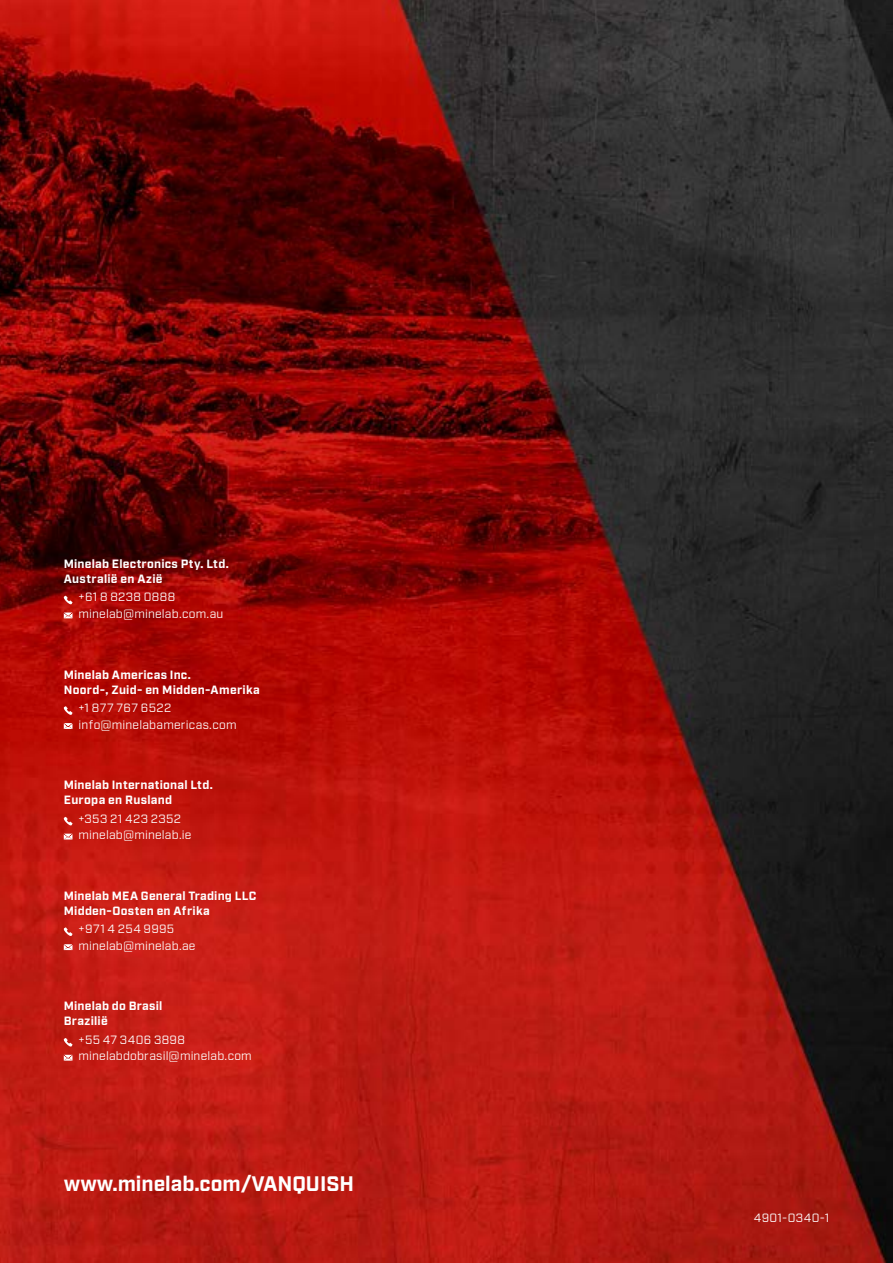
<style>
.page{position:relative;width:893px;height:1263px;background:#fff}
.page>*{position:absolute;margin:0;border:0;box-sizing:border-box;transform-origin:0 0}
.t1{font:700 21px "Industry";color:#fff}
.t2{font:700 12px/15px "Industry";letter-spacing:.02em;color:#fff}
.t3{font:12px/16.6px "Industry";letter-spacing:.02em;color:#fff}
</style>
<div class="page">
<img style="left:0;top:0;width:893px;height:1263px">
<svg style="left:63px;top:596px;width:10px;height:9px"></svg>
<svg style="left:64px;top:612px;width:8px;height:6px"></svg>
<svg style="left:63px;top:706px;width:10px;height:10px"></svg>
<svg style="left:64px;top:723px;width:8px;height:6px"></svg>
<svg style="left:63px;top:817px;width:10px;height:9px"></svg>
<svg style="left:64px;top:834px;width:8px;height:5px"></svg>
<svg style="left:63px;top:927px;width:10px;height:10px"></svg>
<svg style="left:64px;top:944px;width:8px;height:6px"></svg>
<svg style="left:63px;top:1038px;width:10px;height:9px"></svg>
<svg style="left:64px;top:1055px;width:8px;height:6px"></svg>
<p class="t2" style="left:64px;top:557px;width:166px">Minelab Electronics Pty. Ltd.<br>Australië en Azië</p>
<p class="t3" style="left:79px;top:589px;width:146px">+61 8 8238 0888 minelab@minelab.com.au</p>
<p class="t2" style="left:64px;top:667px;width:198px">Minelab Americas Inc.<br>Noord-, Zuid- en Midden-Amerika</p>
<p class="t3" style="left:79px;top:700px;width:159px">+1 877 767 6522 info@minelabamericas.com</p>
<p class="t2" style="left:64px;top:778px;width:150px">Minelab International Ltd.<br>Europa en Rusland</p>
<p class="t3" style="left:79px;top:810px;width:115px">+353 21 423 2352 minelab@minelab.ie</p>
<p class="t2" style="left:64px;top:888px;width:194px">Minelab MEA General Trading LLC<br>Midden-Oosten en Afrika</p>
<p class="t3" style="left:79px;top:921px;width:119px">+971 4 254 9995 minelab@minelab.ae</p>
<p class="t2" style="left:64px;top:999px;width:100px">Minelab do Brasil<br>Brazilië</p>
<p class="t3" style="left:79px;top:1031px;width:175px">+55 47 3406 3898 minelabdobrasil@minelab.com</p>
<h1 class="t1" style="left:64px;top:1171px;width:292px">www.minelab.com/VANQUISH</h1>
<p class="t3" style="left:754px;top:1210px;width:77px">4901-0340-1</p>
</div>
